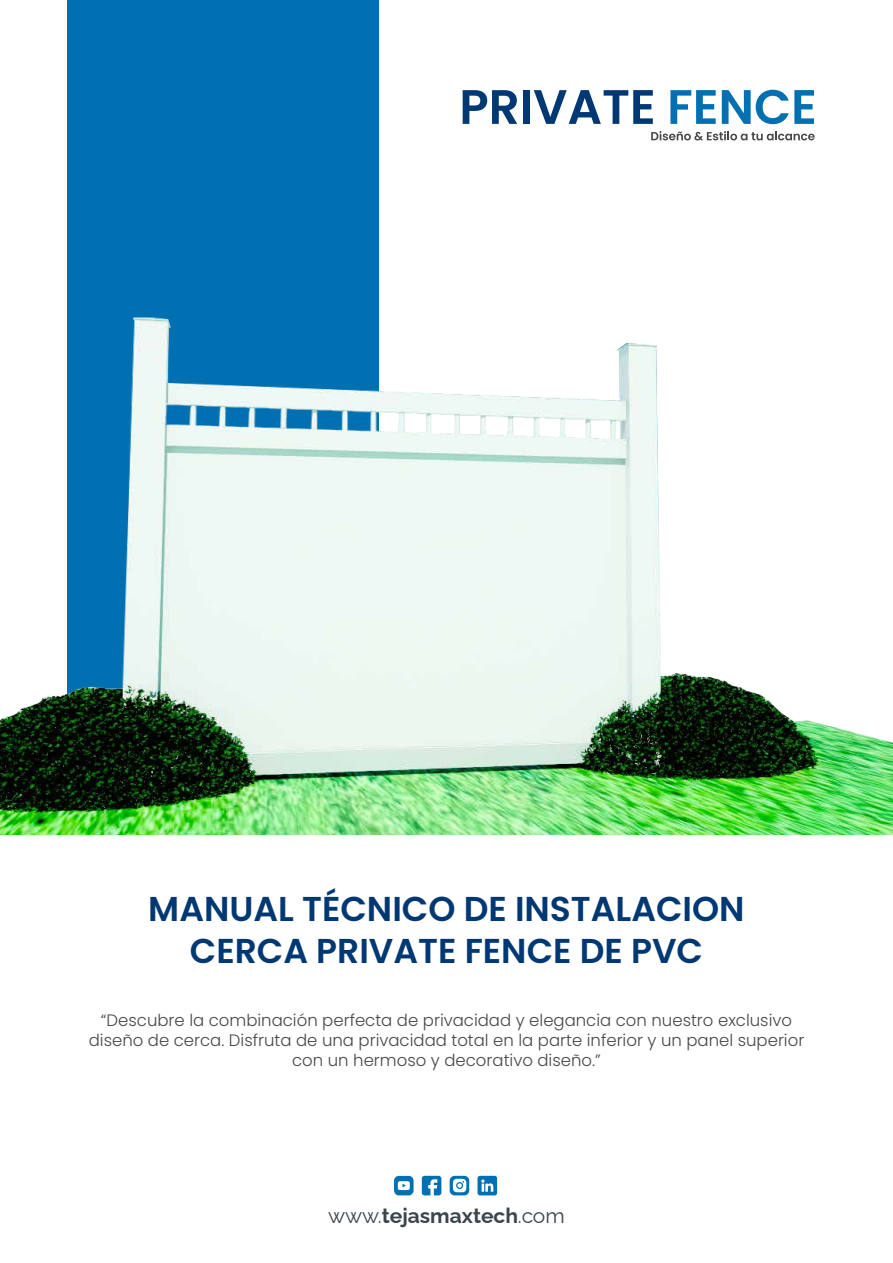
<style>
.page{position:relative;width:893px;height:1263px;background:#fff}
.page>*{position:absolute;margin:0;border:0;box-sizing:border-box;transform-origin:0 0}
.t1{font:600 34.5px/41.4px "Poppins";color:#003873;text-align:center}
.t2{font:700 21px "Raleway";color:#3b454d}
.t3{font:300 16.5px/19.8px "Poppins";color:#45474a;text-align:center}
.s1{font-weight:400}
</style>
<div class="page">
<svg style="left:463px;top:90px;width:54px;height:34px"></svg>
<div style="left:523px;top:90px;width:7px;height:34px;background:#003873"></div>
<svg style="left:534px;top:90px;width:119px;height:34px"></svg>
<svg style="left:670px;top:90px;width:46px;height:34px"></svg>
<svg style="left:722px;top:90px;width:92px;height:34px"></svg>
<svg style="left:651px;top:131px;width:164px;height:9px"></svg>
<div style="left:67px;top:1px;width:312px;height:772px;background:#0070b3"></div>
<img style="left:1px;top:317px;width:892px;height:518px">
<svg style="left:394px;top:1176px;width:20px;height:19px"></svg>
<svg style="left:422px;top:1176px;width:19px;height:19px"></svg>
<svg style="left:477px;top:1176px;width:20px;height:19px"></svg>
<svg style="left:450px;top:1176px;width:19px;height:19px"></svg>
<svg style="left:453px;top:1179px;width:13px;height:13px"></svg>
<h1 class="t1" style="left:148px;top:889px;width:598px">MANUAL TÉCNICO DE INSTALACION<br>CERCA PRIVATE FENCE DE PVC</h1>
<p class="t3" style="left:89px;top:1010px;width:717px">“Descubre la combinación perfecta de privacidad y elegancia con nuestro exclusivo diseño de cerca. Disfruta de una privacidad total en la parte inferior y un panel superior con un hermoso y decorativo diseño.”</p>
<p class="t2" style="left:328px;top:1199px;width:238px"><span class="s1">www.</span>tejasmaxtech<span class="s1">.com</span></p>
</div>
